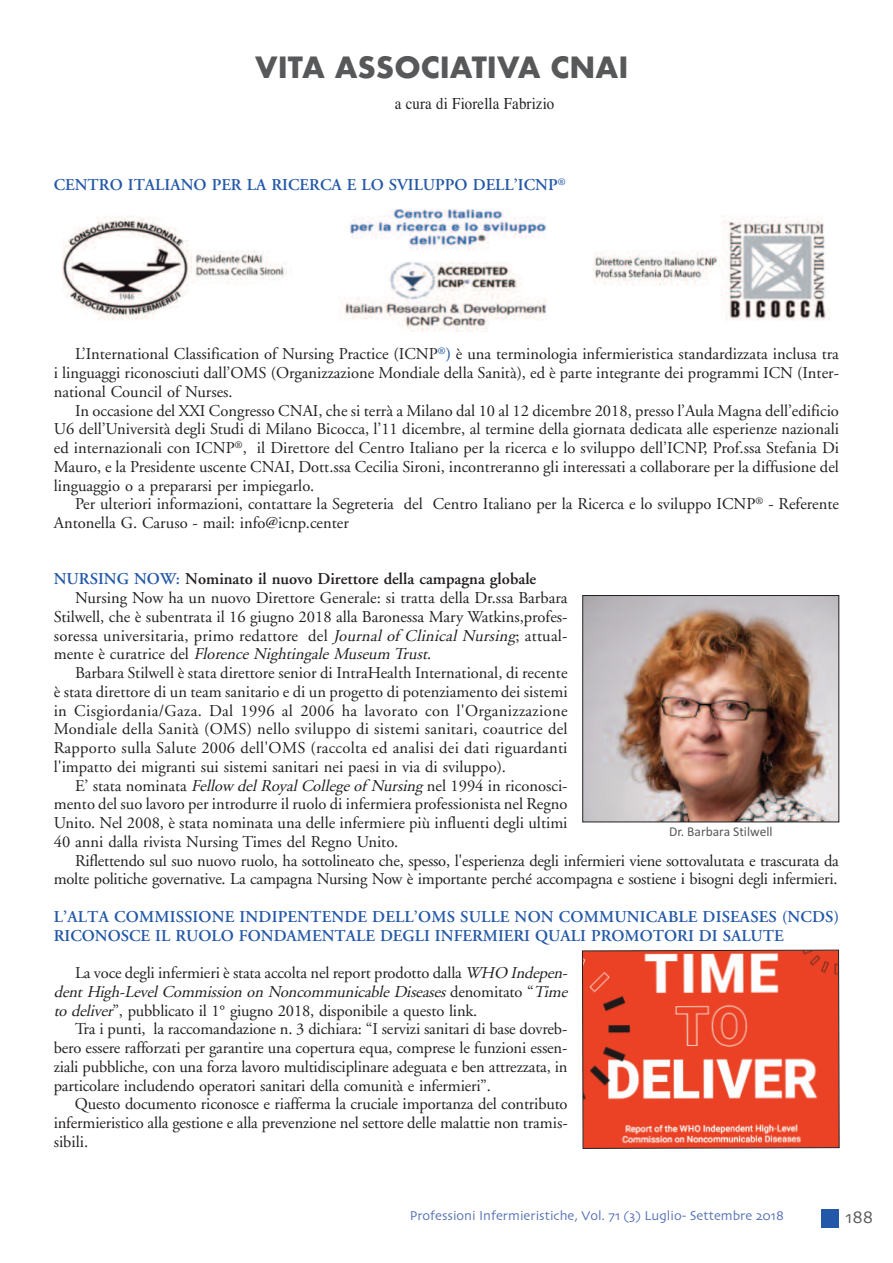
<style>
.page{position:relative;width:893px;height:1263px;background:#fff}
.page>*{position:absolute;margin:0;border:0;box-sizing:border-box;transform-origin:0 0}
.t1{font:700 28.5px "Futura";color:#57585a}
.t2{font:18px "Skia";color:#57585a}
.t3{font:16.5px/18.8px "Adobe Garamond";color:#231f20;text-align:justify}
.t4{font:600 16.5px/18.8px "Adobe Garamond";color:#2358a8}
.t5{font:16.5px "Adobe Garamond";letter-spacing:.02em;color:#231f20}
.t6{font:600 16.5px "Adobe Garamond";color:#231f20}
.t7{font:italic 16.5px "Adobe Garamond";color:#231f20}
.t8{font:16.5px "Times";letter-spacing:.01em;color:#231f20;scale:.9 1}
.t9{font:13.5px "Skia";color:#536eb5}
.t10{font:13.5px "Calibri";color:#57585a}
.s1{font-weight:600;color:#2358a8}
.s2{color:#2358a8}
.s3{font-style:italic}
.s4{font-style:normal}
</style>
<div class="page">
<div style="left:822px;top:1209px;width:17px;height:18px;background:#2358a8"></div>
<img style="left:63px;top:210px;width:766px;height:121px">
<img style="left:585px;top:597px;width:252px;height:223px">
<div style="left:583px;top:595px;width:256px;height:227px;border:1px solid #231f20"></div>
<svg style="left:582px;top:950px;width:257px;height:199px;background:#e86049"></svg>
<h1 class="t1" style="left:255px;top:46px;width:375px">VITA ASSOCIATIVA CNAI</h1>
<p class="t8" style="left:395px;top:93px;width:179px">a cura di Fiorella Fabrizio</p>
<p class="t4" style="left:54px;top:177px;width:513px">CENTRO ITALIANO PER LA RICERCA E LO SVILUPPO DELL’ICNP<sup>®</sup></p>
<p class="t3" style="left:54px;top:346px;width:787px;text-indent:21px">L’International Classification of Nursing Practice (ICNP<sup>®</sup><span class="s1">)</span> è una terminologia infermieristica standardizzata inclusa tra i linguaggi riconosciuti dall’OMS (Organizzazione Mondiale della Sanità), ed è parte integrante dei programmi ICN (Inter&shy;national Council of Nurses.</p>
<p class="t3" style="left:54px;top:402px;width:787px;text-indent:21px">In occasione del XXI Congresso CNAI, che si terrà a Milano dal 10 al 12 dicembre 2018, presso l’Aula Magna dell’edificio U6 dell’Università degli Studi di Milano Bicocca, l’11 dicembre, al termine della giornata dedicata alle esperienze nazionali ed internazionali con ICNP<sup>®</sup>, il Direttore del Centro Italiano per la ricerca e lo sviluppo dell’ICNP, Prof.ssa Stefania Di Mauro, e la Presidente uscente CNAI, Dott.ssa Cecilia Sironi, incontreranno gli interessati a collaborare per la diffusione del linguaggio o a prepararsi per impiegarlo.</p>
<p class="t3" style="left:54px;top:496px;width:787px;text-indent:21px">Per ulteriori informazioni, contattare la Segreteria del Centro Italiano per la Ricerca e lo sviluppo ICNP<sup>®</sup> - Referente<br>Antonella G. Caruso - mail: info@icnp.center</p>
<p class="t6" style="left:54px;top:572px;width:484px"><span class="s2">NURSING NOW:</span> Nominato il nuovo Direttore della campagna globale</p>
<p class="t3" style="left:75px;top:590px;width:494px">Nursing Now ha un nuovo Direttore Generale: si tratta della Dr.ssa Barbara</p>
<p class="t3" style="left:54px;top:609px;width:515px">Stilwell, che è subentrata il 16 giugno 2018 alla Baronessa Mary Watkins,profes-</p>
<p class="t3" style="left:54px;top:627px;width:515px">soressa universitaria, primo redattore del <span class="s3">Journalof ClinicalNursing</span>; attual-</p>
<p class="t7" style="left:54px;top:647px;width:379px"><span class="s4">m e n t e è c u r a t r i c e d e l</span> Florence Nightingale Museum Trust<span class="s4">.</span></p>
<p class="t3" style="left:75px;top:665px;width:494px">Barbara Stilwell è stata direttore senior di IntraHealth International, di recente</p>
<p class="t3" style="left:54px;top:684px;width:515px">è stata direttore di un team sanitario e di un progetto di potenziamento dei sistemi</p>
<p class="t5" style="left:54px;top:704px;width:515px">in Cisgiordania/Gaza. Dal 1996 al 2006 ha lavorato con l'Organizzazione</p>
<p class="t3" style="left:54px;top:721px;width:515px">Mondiale della Sanità (OMS) nello sviluppo di sistemi sanitari, coautrice del</p>
<p class="t3" style="left:54px;top:740px;width:515px">Rapporto sulla Salute 2006 dell'OMS (raccolta ed analisi dei dati riguardanti</p>
<p class="t3" style="left:54px;top:759px;width:454px">l'impatto dei migranti sui sistemi sanitari nei paesi in via di sviluppo).</p>
<p class="t3" style="left:75px;top:777px;width:494px">E’ stata nominata <span class="s3">FellowdelRoyalCollegeof Nursing</span>nel 1994 in riconosci-</p>
<p class="t3" style="left:54px;top:796px;width:515px">mento del suo lavoro per introdurre il ruolo di infermiera professionista nel Regno</p>
<p class="t3" style="left:54px;top:815px;width:515px">Unito. Nel 2008, è stata nominata una delle infermiere più influenti degli ultimi</p>
<p class="t3" style="left:54px;top:834px;width:346px">40 anni dalla rivista Nursing Times del Regno Unito.</p>
<p class="t3" style="left:75px;top:852px;width:765px">Riflettendo sul suo nuovo ruolo, ha sottolineato che, spesso, l'esperienza degli infermieri viene sottovalutata e trascurata da</p>
<p class="t3" style="left:54px;top:871px;width:785px">molte politiche governative. La campagna Nursing Now è importante perché accompagna e sostiene i bisogni degli infermieri.</p>
<p class="t4" style="left:54px;top:909px;width:787px">L’ALTA COMMISSIONE INDIPENTENDE DELL’OMS SULLE NON COMMUNICABLE DISEASES (NCDS)<br>RICONOSCE IL RUOLO FONDAMENTALE DEGLI INFERMIERI QUALI PROMOTORI DI SALUTE</p>
<p class="t3" style="left:54px;top:965px;width:518px;text-indent:21px">La voce degli infermieri è stata accolta nel report prodotto dalla <span class="s3">WHOIndepen&shy;dent High-Level Commission on Noncommunicable Diseases</span> d e n o m i t a t o “ <span class="s3">Time todeliver</span>”, pubblicato il 1° giugno 2018, disponibile a questo link.</p>
<p class="t3" style="left:54px;top:1021px;width:515px;text-indent:21px">Tra i punti, la raccomandazione n. 3 dichiara: “I servizi sanitari di base dovreb&shy;bero essere rafforzati per garantire una copertura equa, comprese le funzioni essen&shy;ziali pubbliche, con una forza lavoro multidisciplinare adeguata e ben attrezzata, in particolare includendo operatori sanitari della comunità e infermieri”.</p>
<p class="t3" style="left:54px;top:1096px;width:515px;text-indent:21px">Questo documento riconosce e riafferma la cruciale importanza del contributo infermieristico alla gestione e alla prevenzione nel settore delle malattie non tramis&shy;sibili.</p>
<p class="t10" style="left:669px;top:824px;width:105px">Dr. Barbara Stilwell</p>
<p class="t9" style="left:410px;top:1207px;width:376px">Professioni Infermieristiche, Vol. 71 (3) Luglio- Settembre 2018</p>
<p class="t2" style="left:846px;top:1206px;width:29px">188</p>
</div>
